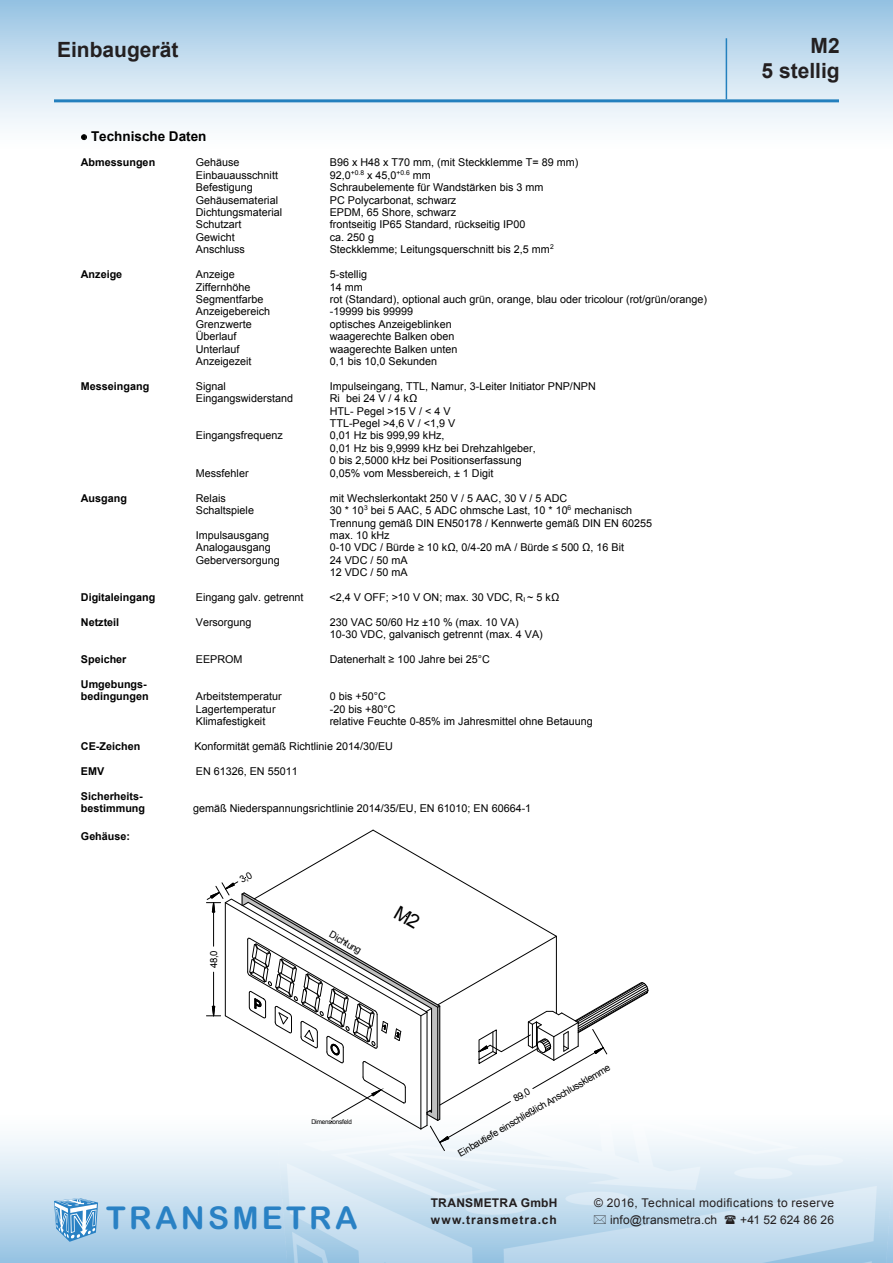
<style>
.page{position:relative;width:893px;height:1263px;background:#fff}
.page>*{position:absolute;margin:0;border:0;box-sizing:border-box;transform-origin:0 0}
.t1{font:31.5px "Arial Rounded MT Bold";letter-spacing:.105em;color:#2981c4}
.t2{font:700 21px "Arial";color:#231f20}
.t3{font:700 13.5px "Arial";color:#000}
.t4{font:12px "Arial";letter-spacing:.025em;color:#231f20}
.t5{font:700 12px "Arial";letter-spacing:.065em;color:#231f20}
.t6{font:700 12px "Arial";letter-spacing:.02em;color:#231f20}
.t7{font:12px "Arial";letter-spacing:.005em;color:#231f20}
.t8{font:10.8px/12.5px "Arial";color:#000}
.t9{font:700 10.8px/12.5px "Arial";color:#000}
.t10{font:9.75px "Arial";color:#000}
.t11{font:6.45px "Arial";letter-spacing:-.03em;color:#000}
</style>
<div class="page">
<div style="left:0;top:1093px;width:893px;height:170px;background:linear-gradient(to bottom,#fff,#9dc6e4)"></div>
<img style="left:278px;top:1103px;width:615px;height:160px">
<div style="left:0;top:0;width:893px;height:170px;background:linear-gradient(to bottom,#9bc5e4,#fff)"></div>
<svg style="left:54px;top:1198px;width:44px;height:44px;background:#85b7dd"></svg>
<hr style="left:54px;top:99px;width:785px;height:3px;background:#2380be">
<hr style="left:726px;top:38px;width:1px;height:61px;background:#2380be">
<svg style="left:81px;top:134px;width:6px;height:6px"></svg>
<svg style="left:594px;top:1215px;width:12px;height:9px"></svg>
<svg style="left:725px;top:1215px;width:11px;height:9px"></svg>
<svg style="left:206px;top:829px;width:443px;height:322px"></svg>
<p class="t2" style="left:57px;top:35px;width:123px">Einbaugerät</p>
<p class="t2" style="left:810px;top:32px;width:31px">M2</p>
<p class="t2" style="left:761px;top:57px;width:80px">5 stellig</p>
<p class="t3" style="left:81px;top:127px;width:127px">• Technische Daten</p>
<p class="t9" style="left:81px;top:157px;width:76px">Abmessungen</p>
<p class="t8" style="left:196px;top:156px;width:45px">Gehäuse</p>
<p class="t8" style="left:330px;top:156px;width:250px">B96 x H48 x T70 mm, (mit Steckklemme T= 89 mm)</p>
<p class="t8" style="left:196px;top:169px;width:84px">Einbauausschnitt</p>
<p class="t8" style="left:330px;top:169px;width:103px">92,0<sup>+0.8</sup> x 45,0<sup>+0.6</sup> mm</p>
<p class="t8" style="left:196px;top:181px;width:58px">Befestigung</p>
<p class="t8" style="left:330px;top:181px;width:215px">Schraubelemente für Wandstärken bis 3 mm</p>
<p class="t8" style="left:196px;top:194px;width:84px">Gehäusematerial</p>
<p class="t8" style="left:330px;top:194px;width:128px">PC Polycarbonat, schwarz</p>
<p class="t8" style="left:196px;top:206px;width:88px">Dichtungsmaterial</p>
<p class="t8" style="left:330px;top:206px;width:128px">EPDM, 65 Shore, schwarz</p>
<p class="t8" style="left:196px;top:218px;width:47px">Schutzart</p>
<p class="t8" style="left:330px;top:218px;width:197px">frontseitig IP65 Standard, rückseitig IP00</p>
<p class="t8" style="left:196px;top:231px;width:40px">Gewicht</p>
<p class="t8" style="left:330px;top:231px;width:46px">ca. 250 g</p>
<p class="t8" style="left:196px;top:243px;width:51px">Anschluss</p>
<p class="t8" style="left:330px;top:243px;width:226px">Steckklemme; Leitungsquerschnitt bis 2,5 mm<sup>2</sup></p>
<p class="t9" style="left:81px;top:268px;width:43px">Anzeige</p>
<p class="t8" style="left:196px;top:268px;width:41px">Anzeige</p>
<p class="t8" style="left:330px;top:268px;width:39px">5-stellig</p>
<p class="t8" style="left:196px;top:281px;width:56px">Ziffernhöhe</p>
<p class="t8" style="left:330px;top:281px;width:34px">14 mm</p>
<p class="t8" style="left:196px;top:293px;width:69px">Segmentfarbe</p>
<p class="t8" style="left:330px;top:293px;width:379px">rot (Standard), optional auch grün, orange, blau oder tricolour (rot/grün/orange)</p>
<p class="t8" style="left:196px;top:305px;width:76px">Anzeigebereich</p>
<p class="t8" style="left:330px;top:305px;width:85px">-19999 bis 99999</p>
<p class="t8" style="left:196px;top:318px;width:57px">Grenzwerte</p>
<p class="t8" style="left:330px;top:318px;width:123px">optisches Anzeigeblinken</p>
<p class="t8" style="left:196px;top:330px;width:42px">Überlauf</p>
<p class="t8" style="left:330px;top:330px;width:126px">waagerechte Balken oben</p>
<p class="t8" style="left:196px;top:343px;width:45px">Unterlauf</p>
<p class="t8" style="left:330px;top:343px;width:129px">waagerechte Balken unten</p>
<p class="t8" style="left:196px;top:355px;width:57px">Anzeigezeit</p>
<p class="t8" style="left:330px;top:355px;width:109px">0,1 bis 10,0 Sekunden</p>
<p class="t9" style="left:81px;top:380px;width:70px">Messeingang</p>
<p class="t8" style="left:196px;top:380px;width:31px">Signal</p>
<p class="t8" style="left:330px;top:380px;width:267px">Impulseingang, TTL, Namur, 3-Leiter Initiator PNP/NPN</p>
<p class="t8" style="left:196px;top:392px;width:99px">Eingangswiderstand</p>
<p class="t8" style="left:330px;top:392px;width:127px">Ri bei 24 V / 4 kΩ<br>HTL- Pegel &gt;15 V / &lt; 4 V<br>TTL-Pegel &gt;4,6 V / &lt;1,9 V</p>
<p class="t8" style="left:196px;top:430px;width:89px">Eingangsfrequenz</p>
<p class="t8" style="left:330px;top:430px;width:207px">0,01 Hz bis 999,99 kHz,<br>0,01 Hz bis 9,9999 kHz bei Drehzahlgeber,<br>0 bis 2,5000 kHz bei Positionserfassung</p>
<p class="t8" style="left:196px;top:467px;width:54px">Messfehler</p>
<p class="t8" style="left:330px;top:467px;width:165px">0,05% vom Messbereich, ± 1 Digit</p>
<p class="t9" style="left:81px;top:492px;width:48px">Ausgang</p>
<p class="t8" style="left:196px;top:492px;width:31px">Relais</p>
<p class="t8" style="left:330px;top:492px;width:239px">mit Wechslerkontakt 250 V / 5 AAC, 30 V / 5 ADC</p>
<p class="t8" style="left:196px;top:504px;width:60px">Schaltspiele</p>
<p class="t8" style="left:330px;top:504px;width:324px">30 * 10<sup>3</sup> bei 5 AAC, 5 ADC ohmsche Last, 10 * 10<sup>6</sup> mechanisch<br>Trennung gemäß DIN EN50178 / Kennwerte gemäß DIN EN 60255</p>
<p class="t8" style="left:196px;top:529px;width:75px">Impulsausgang</p>
<p class="t8" style="left:330px;top:529px;width:61px">max. 10 kHz</p>
<p class="t8" style="left:196px;top:541px;width:76px">Analogausgang</p>
<p class="t8" style="left:330px;top:541px;width:296px">0-10 VDC / Bürde ≥ 10 kΩ, 0/4-20 mA / Bürde ≤ 500 Ω, 16 Bit</p>
<p class="t8" style="left:196px;top:554px;width:85px">Geberversorgung</p>
<p class="t8" style="left:330px;top:554px;width:79px">24 VDC / 50 mA<br>12 VDC / 50 mA</p>
<p class="t9" style="left:81px;top:591px;width:76px">Digitaleingang</p>
<p class="t8" style="left:196px;top:591px;width:109px">Eingang galv. getrennt</p>
<p class="t8" style="left:330px;top:591px;width:231px">&lt;2,4 V OFF; &gt;10 V ON; max. 30 VDC, R<sub>I</sub> ~ 5 kΩ</p>
<p class="t9" style="left:81px;top:616px;width:40px">Netzteil</p>
<p class="t8" style="left:196px;top:616px;width:57px">Versorgung</p>
<p class="t8" style="left:330px;top:616px;width:215px">230 VAC 50/60 Hz ±10 % (max. 10 VA)<br>10-30 VDC, galvanisch getrennt (max. 4 VA)</p>
<p class="t9" style="left:81px;top:653px;width:47px">Speicher</p>
<p class="t8" style="left:196px;top:653px;width:48px">EEPROM</p>
<p class="t8" style="left:330px;top:653px;width:162px">Datenerhalt ≥ 100 Jahre bei 25°C</p>
<p class="t9" style="left:81px;top:678px;width:69px">Umgebungs&shy;bedingungen</p>
<p class="t8" style="left:196px;top:690px;width:87px">Arbeitstemperatur</p>
<p class="t8" style="left:330px;top:690px;width:58px">0 bis +50°C</p>
<p class="t8" style="left:196px;top:703px;width:81px">Lagertemperatur</p>
<p class="t8" style="left:330px;top:703px;width:67px">-20 bis +80°C</p>
<p class="t8" style="left:196px;top:715px;width:71px">Klimafestigkeit</p>
<p class="t8" style="left:330px;top:715px;width:265px">relative Feuchte 0-85% im Jahresmittel ohne Betauung</p>
<p class="t9" style="left:81px;top:740px;width:61px">CE-Zeichen</p>
<p class="t8" style="left:194px;top:740px;width:200px">Konformität gemäß Richtlinie 2014/30/EU</p>
<p class="t9" style="left:81px;top:765px;width:25px">EMV</p>
<p class="t8" style="left:196px;top:765px;width:103px">EN 61326, EN 55011</p>
<p class="t9" style="left:81px;top:790px;width:66px">Sicherheits&shy;bestimmung</p>
<p class="t8" style="left:193px;top:802px;width:340px">gemäß Niederspannungsrichtlinie 2014/35/EU, EN 61010; EN 60664-1</p>
<p class="t9" style="left:81px;top:830px;width:51px">Gehäuse:</p>
<p class="t10" style="left:207px;top:968px;width:19px;rotate:-90deg">48,0</p>
<p class="t10" style="left:333px;top:928px;width:37px;rotate:30deg">Dichtung</p>
<p class="t11" style="left:311px;top:1118px;width:42px">Dimensionsfeld</p>
<p class="t1" style="left:106px;top:1199px;width:253px">TRANSMETRA</p>
<p class="t10" style="left:456px;top:1148px;width:175px;rotate:-30deg">Einbautiefe einschließlich Anschlussklemme</p>
<p class="t10" style="left:511px;top:1094px;width:19px;rotate:-30deg">89,0</p>
<p class="t6" style="left:431px;top:1195px;width:128px">TRANSMETRA GmbH</p>
<p class="t4" style="left:594px;top:1195px;width:241px">© 2016, Technical modifications to reserve</p>
<p class="t5" style="left:431px;top:1212px;width:127px">www.transmetra.ch</p>
<p class="t4" style="left:610px;top:1212px;width:109px">info@transmetra.ch</p>
<p class="t7" style="left:740px;top:1212px;width:95px">+41 52 624 86 26</p>
</div>
